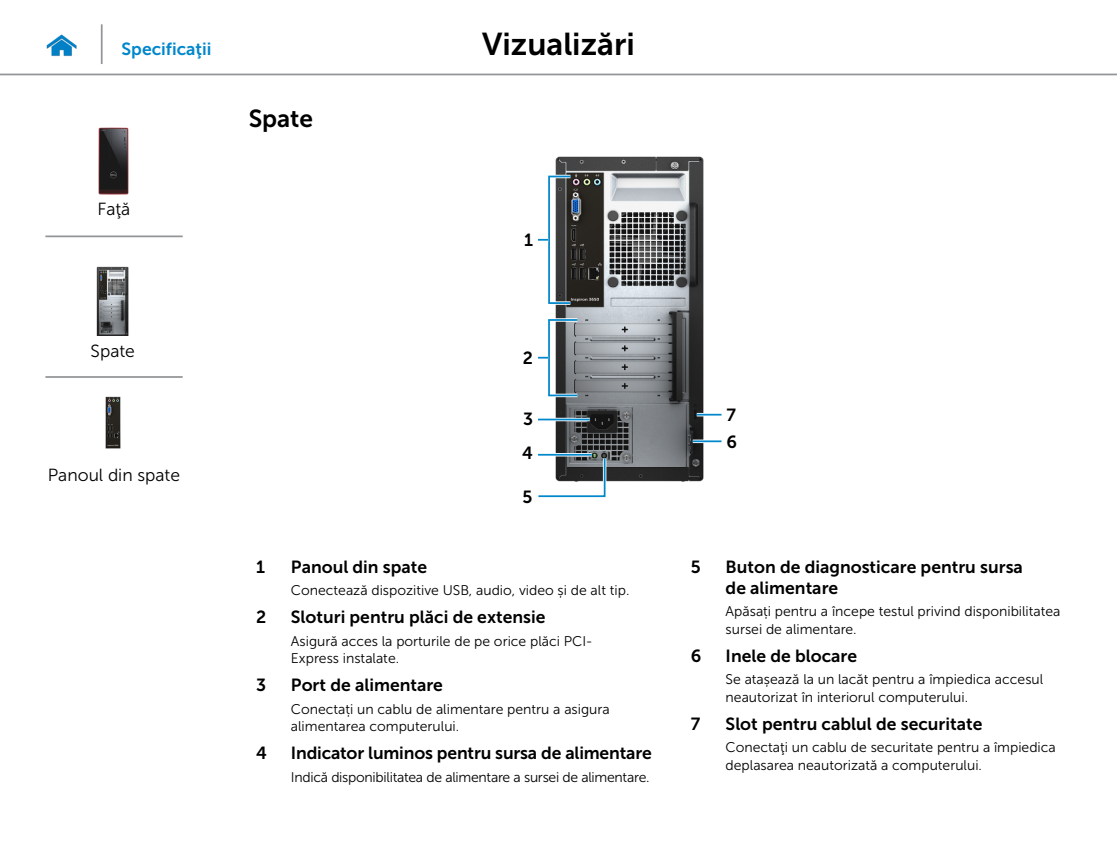
<style>
.page{position:relative;width:1117px;height:844px;background:#fff}
.page>*{position:absolute;margin:0;border:0;box-sizing:border-box;transform-origin:0 0}
.t1{font:31.5px "Museo Sans For Dell 700";color:#000}
.Head2{font:24.5px "Museo Sans For Dell 700";color:#000}
.Callout_Head{font:17.5px/21px "Museo Sans For Dell 700";color:#000}
.t2{font:17.5px "Museo Sans For Dell 300";color:#000}
.t3{font:17.5px "Museo Sans For Dell 700";color:#0087cc}
.Callout-L{font:17.5px "Museo Sans For Dell 700";color:#000}
.Callout_description{font:14px/17.5px "Museo Sans For Dell 300";color:#000}
.Callout_description-2{font:14px "Museo Sans For Dell 300";letter-spacing:-.02em;color:#000}
</style>
<div class="page">
<hr style="left:0;top:74px;width:1116px;height:1px;background:#939598">
<img style="left:46px;top:34px;width:31px;height:23px">
<img style="left:555px;top:156px;width:149px;height:326px">
<hr style="left:696px;top:413px;width:25px;height:3px;background:#fff">
<hr style="left:696px;top:413px;width:25px;height:2px;background:#0087cc">
<svg style="left:538px;top:417px;width:51px;height:4px"></svg>
<hr style="left:538px;top:418px;width:51px;height:2px;background:#0087cc">
<div style="left:547px;top:318px;width:32px;height:79px;border:4px solid #fff"></div>
<div style="left:548px;top:319px;width:30px;height:77px;border:2px solid #0087cc"></div>
<svg style="left:538px;top:356px;width:10px;height:3px"></svg>
<svg style="left:692px;top:439px;width:29px;height:4px"></svg>
<hr style="left:692px;top:440px;width:29px;height:2px;background:#0087cc">
<svg style="left:538px;top:455px;width:70px;height:43px"></svg>
<hr style="left:538px;top:453px;width:53px;height:3px;background:#fff">
<hr style="left:538px;top:454px;width:53px;height:1px;background:#0087cc">
<div style="left:547px;top:175px;width:25px;height:130px;border:4px solid #fff"></div>
<div style="left:548px;top:175px;width:23px;height:129px;border:2px solid #0087cc"></div>
<svg style="left:538px;top:238px;width:10px;height:3px"></svg>
<hr style="left:101px;top:24px;width:2px;height:40px;background:#939598">
<img style="left:98px;top:127px;width:31px;height:68px">
<img style="left:97px;top:266px;width:32px;height:69px">
<img style="left:106px;top:396px;width:15px;height:52px">
<hr style="left:45px;top:235px;width:138px;height:2px;background:#939598">
<hr style="left:45px;top:376px;width:138px;height:2px;background:#939598">
<p class="t3" style="left:122px;top:39px;width:91px">Specificaţii</p>
<h1 class="t1" style="left:482px;top:26px;width:154px">Vizualizări</h1>
<p class="t2" style="left:98px;top:200px;width:34px">Faţă</p>
<p class="t2" style="left:91px;top:341px;width:46px">Spate</p>
<p class="t2" style="left:48px;top:465px;width:134px">Panoul din spate</p>
<p class="Head2" style="left:249px;top:104px;width:66px">Spate</p>
<p class="Callout-L" style="left:524px;top:230px;width:10px">1</p>
<p class="Callout-L" style="left:522px;top:348px;width:12px">2</p>
<p class="Callout-L" style="left:523px;top:409px;width:12px">3</p>
<p class="Callout-L" style="left:726px;top:405px;width:11px">7</p>
<p class="Callout-L" style="left:522px;top:443px;width:12px">4</p>
<p class="Callout-L" style="left:522px;top:487px;width:11px">5</p>
<p class="Callout-L" style="left:726px;top:431px;width:12px">6</p>
<p class="Callout_Head" style="left:256px;top:556px;width:10px">1</p>
<p class="Callout_Head" style="left:291px;top:556px;width:138px">Panoul din spate</p>
<p class="Callout_description" style="left:291px;top:581px;width:340px">Conectează dispozitive USB, audio, video și de alt tip.</p>
<p class="Callout_Head" style="left:256px;top:606px;width:12px">2</p>
<p class="Callout_Head" style="left:291px;top:606px;width:256px">Sloturi pentru plăci de extensie</p>
<p class="Callout_description" style="left:291px;top:632px;width:303px">Asigură acces la porturile de pe orice plăci PCI-<br>Express instalate.</p>
<p class="Callout_Head" style="left:256px;top:674px;width:12px">3</p>
<p class="Callout_Head" style="left:291px;top:674px;width:153px">Port de alimentare</p>
<p class="Callout_description" style="left:291px;top:700px;width:320px">Conectați un cablu de alimentare pentru a asigura alimentarea computerului.</p>
<p class="Callout_Head" style="left:256px;top:742px;width:12px">4</p>
<p class="Callout_Head" style="left:291px;top:742px;width:362px">Indicator luminos pentru sursa de alimentare</p>
<p class="Callout_description-2" style="left:291px;top:769px;width:360px">Indică disponibilitatea de alimentare a sursei de alimentare.</p>
<p class="Callout_Head" style="left:690px;top:556px;width:11px">5</p>
<p class="Callout_Head" style="left:725px;top:556px;width:299px">Buton de diagnosticare pentru sursa de alimentare</p>
<p class="Callout_description" style="left:725px;top:602px;width:336px">Apăsați pentru a începe testul privind disponibilitatea sursei de alimentare.</p>
<p class="Callout_Head" style="left:690px;top:645px;width:12px">6</p>
<p class="Callout_Head" style="left:725px;top:645px;width:133px">Inele de blocare</p>
<p class="Callout_description" style="left:725px;top:670px;width:319px">Se atașează la un lacăt pentru a împiedica accesul neautorizat în interiorul computerului.</p>
<p class="Callout_Head" style="left:690px;top:713px;width:11px">7</p>
<p class="Callout_Head" style="left:725px;top:713px;width:258px">Slot pentru cablul de securitate</p>
<p class="Callout_description" style="left:725px;top:738px;width:331px">Conectaţi un cablu de securitate pentru a împiedica deplasarea neautorizată a computerului.</p>
</div>
